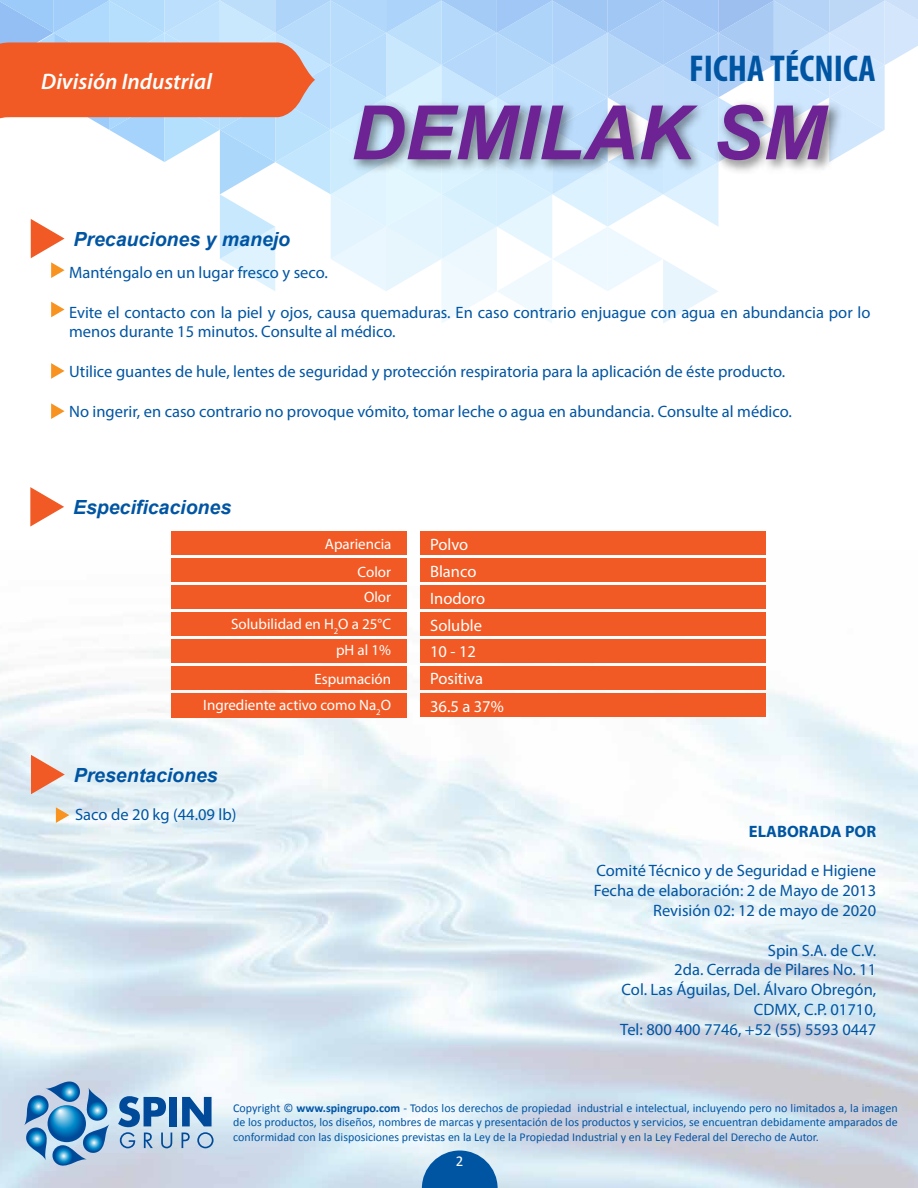
<style>
.page{position:relative;width:918px;height:1188px;background:#fff}
.page>*{position:absolute;margin:0;border:0;box-sizing:border-box;transform-origin:0 0}
.t1{font:italic 700 75px "Arial";color:#6d2393}
.t2{font:700 condensed 37.5px "Myriad Pro";color:#0055a3}
.t3{font:italic 600 22.5px "Myriad Pro";color:#fff}
.t4{font:italic 700 19.5px "Arial";color:#0055a3}
.t5{font:16.5px/19.8px "Myriad Pro";color:#0055a3;text-align:right}
.t6{font:16.5px/26.5px "Myriad Pro";color:#fff}
.t7{font:700 16.5px "Myriad Pro";color:#0055a2}
.t8{font:15px/26.4px "Myriad Pro";color:#fff;text-align:right}
.t9{font:15px "Calibri";color:#fff}
.t10{font:12px/14.4px "Calibri";color:#0055a3;text-align:justify}
.s1{font-weight:700}
</style>
<div class="page">
<img style="left:0;top:550px;width:918px;height:638px">
<svg style="left:422px;top:1151px;width:76px;height:37px;background:#2f75b4"></svg>
<div style="left:169px;top:1097px;width:8px;height:29px;background:#004a99"></div>
<svg style="left:182px;top:1097px;width:30px;height:29px"></svg>
<svg style="left:118px;top:1096px;width:54px;height:52px;background:#7ca5cc"></svg>
<svg style="left:182px;top:1133px;width:8px;height:15px"></svg>
<svg style="left:197px;top:1132px;width:17px;height:16px"></svg>
<svg style="left:24px;top:1082px;width:85px;height:84px;background:#70a5ce"></svg>
<svg style="left:0;top:0;width:918px;height:323px"></svg>
<svg style="left:51px;top:363px;width:14px;height:16px"></svg>
<svg style="left:51px;top:403px;width:14px;height:16px"></svg>
<svg style="left:31px;top:755px;width:34px;height:39px"></svg>
<svg style="left:56px;top:807px;width:13px;height:16px"></svg>
<svg style="left:30px;top:487px;width:34px;height:40px"></svg>
<div style="left:171px;top:531px;width:235px;height:24px;background:#f15a24"></div>
<div style="left:420px;top:531px;width:345px;height:24px;background:#f15a24"></div>
<div style="left:171px;top:558px;width:235px;height:24px;background:#f15a24"></div>
<div style="left:420px;top:558px;width:345px;height:24px;background:#f15a24"></div>
<div style="left:171px;top:585px;width:235px;height:24px;background:#f15a24"></div>
<div style="left:420px;top:585px;width:345px;height:24px;background:#f15a24"></div>
<div style="left:171px;top:613px;width:235px;height:23px;background:#f15a24"></div>
<div style="left:420px;top:613px;width:345px;height:23px;background:#f15a24"></div>
<div style="left:171px;top:639px;width:235px;height:24px;background:#f15a24"></div>
<div style="left:420px;top:639px;width:345px;height:24px;background:#f15a24"></div>
<div style="left:171px;top:667px;width:235px;height:23px;background:#f15a24"></div>
<div style="left:420px;top:667px;width:345px;height:23px;background:#f15a24"></div>
<div style="left:171px;top:694px;width:235px;height:24px;background:#f15a24"></div>
<div style="left:420px;top:694px;width:345px;height:23px;background:#f15a24"></div>
<h3 class="t3" style="left:41px;top:68px;width:172px">División Industrial</h3>
<p class="t4" style="left:73px;top:226px;width:218px">Precauciones y manejo</p>
<h2 class="t2" style="left:689px;top:45px;width:188px">FICHA TÉCNICA</h2>
<h1 class="t1" style="left:350px;top:84px;width:476px">DEMILAK SM</h1>
<p class="t5" style="left:69px;top:262px;width:260px">Manténgalo en un lugar fresco y seco.</p>
<p class="t5" style="left:69px;top:302px;width:803px;text-align:left">Evite el contacto con la piel y ojos, causa quemaduras. En caso contrario enjuague con agua en abundancia por lo menos durante 15 minutos. Consulte al médico.</p>
<p class="t5" style="left:69px;top:361px;width:718px">Utilice guantes de hule, lentes de seguridad y protección respiratoria para la aplicación de éste producto.</p>
<p class="t5" style="left:69px;top:401px;width:724px">No ingerir, en caso contrario no provoque vómito, tomar leche o agua en abundancia. Consulte al médico.</p>
<p class="t4" style="left:73px;top:495px;width:160px">Especificaciones</p>
<p class="t8" style="left:325px;top:531px;width:68px">Apariencia</p>
<p class="t6" style="left:430px;top:531px;width:40px">Polvo</p>
<p class="t8" style="left:358px;top:558px;width:35px">Color</p>
<p class="t6" style="left:430px;top:558px;width:48px">Blanco</p>
<p class="t8" style="left:364px;top:584px;width:29px">Olor</p>
<p class="t6" style="left:430px;top:585px;width:56px">Inodoro<br>Soluble<br>10 - 12<br>Positiva</p>
<p class="t8" style="left:231px;top:611px;width:162px">Solubilidad en H<sub>2</sub>O a 25°C</p>
<p class="t8" style="left:203px;top:665px;width:189px">Espumación<br>Ingrediente activo como Na<sub>2</sub>O</p>
<p class="t8" style="left:336px;top:637px;width:57px">pH al 1%</p>
<p class="t6" style="left:430px;top:693px;width:75px">36.5 a 37%</p>
<p class="t4" style="left:74px;top:762px;width:146px">Presentaciones</p>
<p class="t5" style="left:75px;top:804px;width:163px">Saco de 20 kg (44.09 lb)</p>
<p class="t7" style="left:749px;top:820px;width:129px">ELABORADA POR</p>
<p class="t5" style="left:594px;top:861px;width:284px">Comité Técnico y de Seguridad e Higiene<br>Fecha de elaboración: 2 de Mayo de 2013<br>Revisión 02: 12 de mayo de 2020</p>
<p class="t5" style="left:620px;top:940px;width:257px">Spin S.A. de C.V.<br>2da. Cerrada de Pilares No. 11<br>Col. Las Águilas, Del. Álvaro Obregón,<br>CDMX, C.P. 01710,<br>Tel: 800 400 7746, +52 (55) 5593 0447</p>
<p class="t10" style="left:233px;top:1100px;width:666px">Copyright © <span class="s1">www.spingrupo.com</span> - Todos los derechos de propiedad industrial e intelectual, incluyendo pero no limitados a, la imagen de los productos, los diseños, nombres de marcas y presentación de los productos y servicios, se encuentran debidamente amparados de conformidad con las disposiciones previstas en la Ley de la Propiedad Industrial y en la Ley Federal del Derecho de Autor.</p>
<p class="t9" style="left:456px;top:1152px;width:9px">2</p>
</div>
